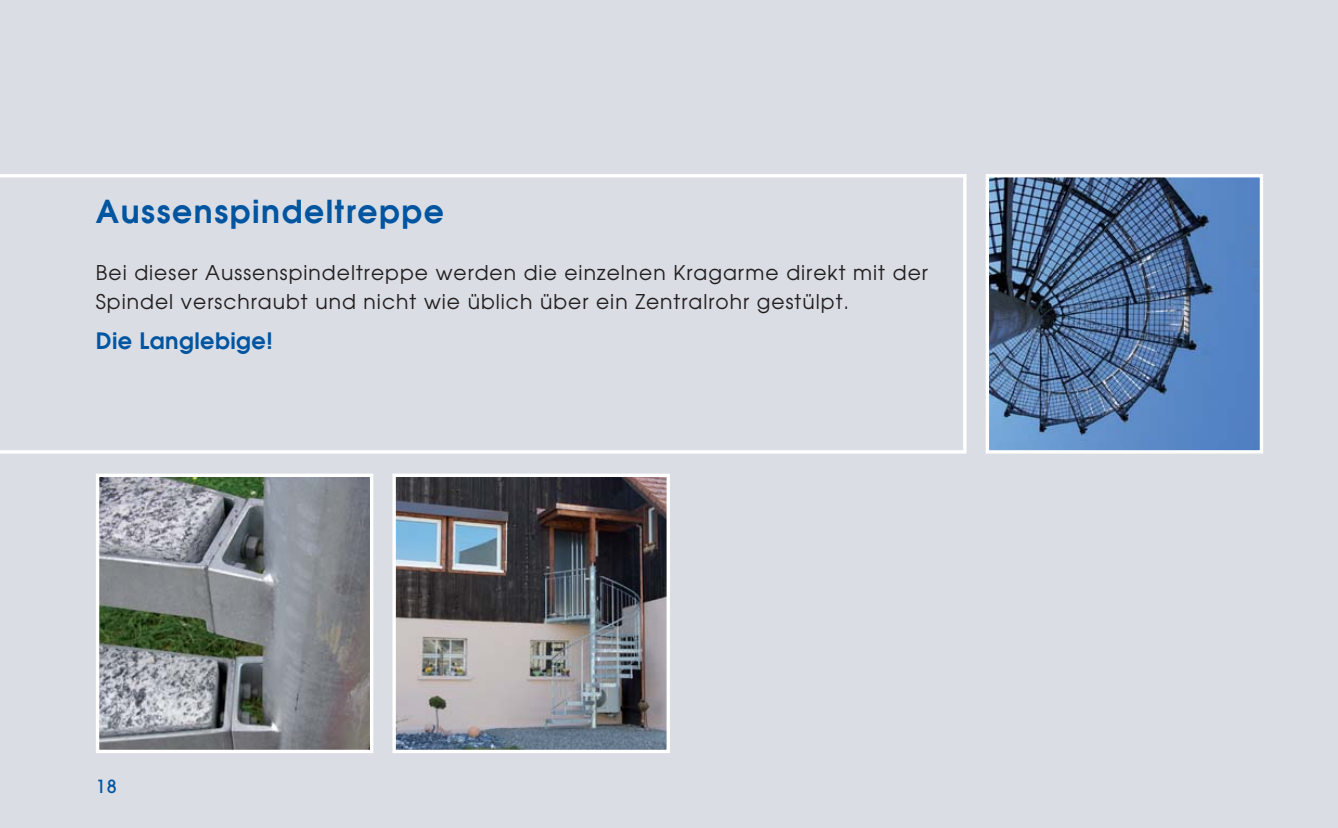
<style>
.page{position:relative;width:1338px;height:828px;background:#dadde4}
.page>*{position:absolute;margin:0;border:0;box-sizing:border-box;transform-origin:0 0}
.t1{font:600 31.5px "Avant Garde";letter-spacing:.05em;color:#0055a1}
.t2{font:600 22.5px "Avant Garde";letter-spacing:.02em;color:#0055a1}
.t3{font:20.25px/29.2px "Avant Garde";letter-spacing:.05em;color:#231f20}
.t4{font:500 18px "Avant Garde";color:#0055a1}
</style>
<div class="page">
<svg style="left:0;top:174px;width:966px;height:279px"></svg>
<img style="left:990px;top:178px;width:269px;height:271px">
<div style="left:986px;top:174px;width:277px;height:279px;border:3px solid #fff"></div>
<img style="left:100px;top:477px;width:269px;height:272px">
<div style="left:96px;top:473px;width:277px;height:280px;border:3px solid #fff"></div>
<img style="left:396px;top:477px;width:270px;height:272px">
<div style="left:392px;top:473px;width:278px;height:280px;border:3px solid #fff"></div>
<h1 class="t1" style="left:96px;top:199px;width:350px">Aussenspindeltreppe</h1>
<p class="t3" style="left:96px;top:259px;width:834px">Bei dieser Aussenspindeltreppe werden die einzelnen Kragarme direkt mit der<br>Spindel verschraubt und nicht wie üblich über ein Zentralrohr gestülpt.</p>
<p class="t2" style="left:96px;top:332px;width:178px">Die Langlebige!</p>
<p class="t4" style="left:96px;top:779px;width:22px">18</p>
</div>
